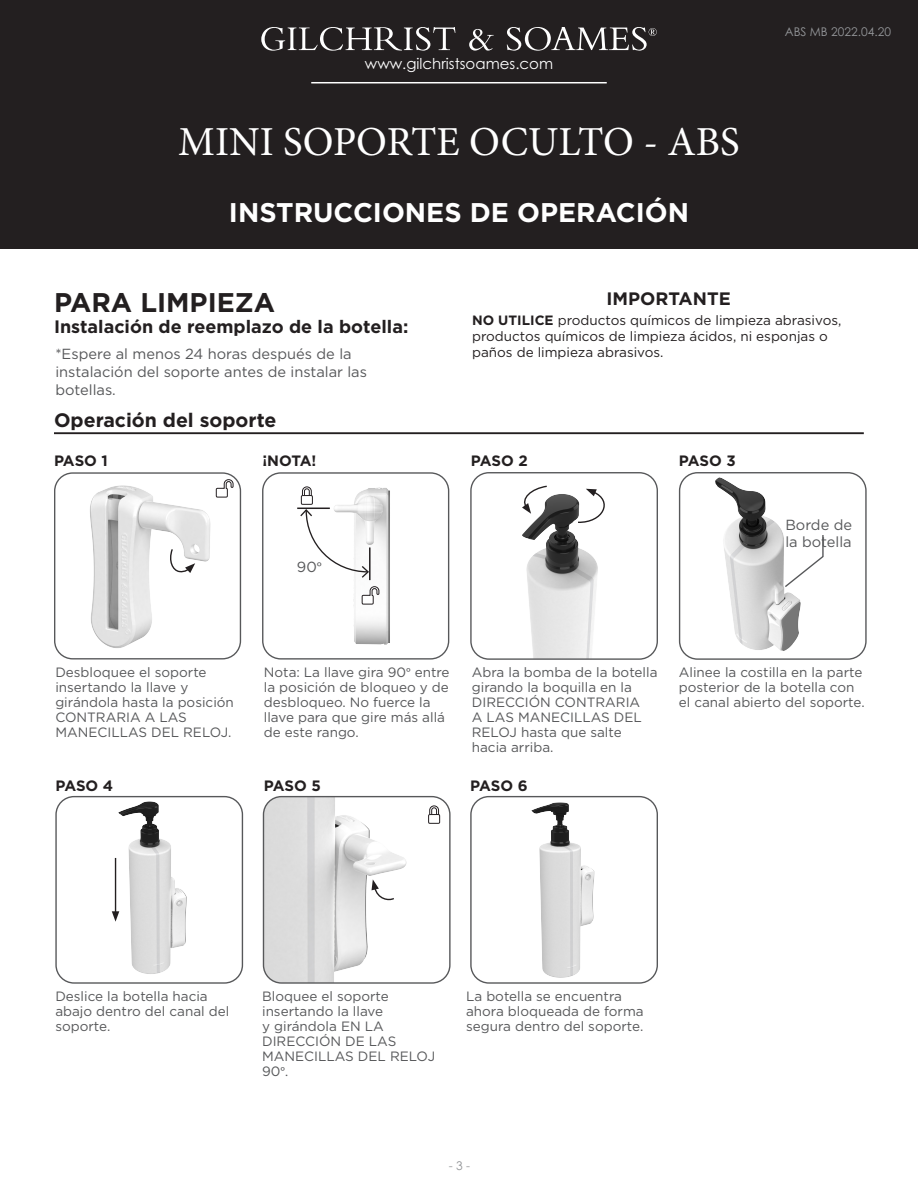
<style>
.page{position:relative;width:918px;height:1188px;background:#fff}
.page>*{position:absolute;margin:0;border:0;box-sizing:border-box;transform-origin:0 0}
.t1{font:41.25px "Minion Pro";color:#fff}
.t2{font:700 27px "Gotham";color:#fff}
.t3{font:700 27px "Gotham";color:#231f20}
.t4{font:700 19.5px "Gotham";color:#231f20}
.t5{font:700 18px "Gotham";color:#231f20}
.t6{font:700 15px "Gotham";letter-spacing:-.01em;color:#231f20}
.t7{font:15px "Century Gothic Pro";color:#fff}
.t8{font:14.7px/17.5px "Gotham";color:#57585a}
.t9{font:13.5px/15px "Gotham";color:#57585a}
.t10{font:13.5px/16.2px "Gotham";color:#231f20}
.t11{font:12px "Century Gothic Pro";color:#939598}
.s1{font-weight:700}
.s2{font-family:"Minion Pro"}
</style>
<div class="page">
<div style="left:0;top:0;width:918px;height:248px;background:#231f20"></div>
<svg style="left:261px;top:27px;width:194px;height:24px"></svg>
<svg style="left:469px;top:29px;width:25px;height:22px"></svg>
<svg style="left:507px;top:27px;width:150px;height:24px"></svg>
<hr style="left:311px;top:82px;width:296px;height:1px;background:#fff">
<hr style="left:54px;top:432px;width:810px;height:2px;background:#231f20">
<img style="left:472px;top:797px;width:185px;height:185px">
<div style="left:470px;top:796px;width:188px;height:188px;border:1px solid #57585a;border-radius:18px"></div>
<img style="left:57px;top:797px;width:185px;height:185px">
<div style="left:55px;top:796px;width:188px;height:188px;border:1px solid #57585a;border-radius:18px"></div>
<hr style="left:115px;top:858px;width:1px;height:56px;background:#231f20">
<svg style="left:112px;top:911px;width:7px;height:11px"></svg>
<img style="left:680px;top:473px;width:185px;height:185px">
<div style="left:679px;top:472px;width:188px;height:188px;border:1px solid #57585a;border-radius:18px"></div>
<svg style="left:783px;top:534px;width:41px;height:55px"></svg>
<img style="left:472px;top:473px;width:185px;height:185px">
<div style="left:470px;top:472px;width:188px;height:188px;border:1px solid #57585a;border-radius:18px"></div>
<svg style="left:520px;top:485px;width:28px;height:29px"></svg>
<svg style="left:577px;top:489px;width:37px;height:35px"></svg>
<img style="left:264px;top:474px;width:185px;height:184px">
<div style="left:262px;top:472px;width:187px;height:188px;border:1px solid #57585a;border-radius:18px"></div>
<hr style="left:297px;top:508px;width:33px;height:1px;background:#231f20">
<hr style="left:369px;top:547px;width:2px;height:33px;background:#231f20">
<svg style="left:299px;top:508px;width:71px;height:71px"></svg>
<svg style="left:362px;top:586px;width:18px;height:19px"></svg>
<svg style="left:302px;top:486px;width:10px;height:9px"></svg>
<div style="left:301px;top:496px;width:11px;height:8px;background:#fff"></div>
<div style="left:301px;top:495px;width:12px;height:10px;border:1px solid #241f21"></div>
<img style="left:55px;top:474px;width:185px;height:185px">
<div style="left:54px;top:472px;width:187px;height:187px;border:1px solid #57585a;border-radius:18px"></div>
<svg style="left:168px;top:548px;width:27px;height:26px"></svg>
<svg style="left:216px;top:479px;width:18px;height:19px"></svg>
<img style="left:263px;top:797px;width:186px;height:185px">
<div style="left:263px;top:796px;width:188px;height:188px;border:1px solid #57585a;border-radius:18px"></div>
<svg style="left:372px;top:879px;width:24px;height:22px"></svg>
<svg style="left:429px;top:805px;width:10px;height:9px"></svg>
<div style="left:429px;top:815px;width:11px;height:8px;background:#fff"></div>
<div style="left:428px;top:814px;width:12px;height:10px;border:1px solid #241f21"></div>
<p class="t7" style="left:365px;top:54px;width:190px">www.gilchristsoames.com</p>
<h1 class="t1" style="left:178px;top:114px;width:563px">MINI SOPORTE OCULTO - ABS</h1>
<h2 class="t2" style="left:229px;top:195px;width:462px">INSTRUCCIONES DE OPERACIÓN</h2>
<p class="t11" style="left:785px;top:24px;width:108px">ABS MB 2022.04.20</p>
<p class="t3" style="left:54px;top:285px;width:223px">PARA LIMPIEZA</p>
<p class="t5" style="left:54px;top:315px;width:356px">Instalación de reemplazo de la botella:</p>
<p class="t5" style="left:607px;top:287px;width:126px">IMPORTANTE</p>
<p class="t10" style="left:472px;top:311px;width:371px"><span class="s1">NO UTILICE</span> productos químicos de limpieza abrasivos, productos químicos de limpieza ácidos, ni esponjas o</p>
<p class="t8" style="left:55px;top:345px;width:298px">*Espere al menos 24 horas después de la</p>
<p class="t10" style="left:472px;top:344px;width:193px">paños de limpieza abrasivos.</p>
<p class="t8" style="left:55px;top:363px;width:313px">instalación del soporte antes de instalar las botellas.</p>
<p class="t4" style="left:54px;top:407px;width:224px">Operación del soporte</p>
<p class="t6" style="left:54px;top:451px;width:55px">PASO 1</p>
<p class="t6" style="left:262px;top:451px;width:56px">¡NOTA!</p>
<p class="t6" style="left:471px;top:451px;width:58px">PASO 2</p>
<p class="t6" style="left:679px;top:451px;width:58px">PASO 3</p>
<p class="t8" style="left:297px;top:558px;width:26px">90<span class="s2">°</span></p>
<p class="t8" style="left:785px;top:516px;width:68px">Borde de la botella</p>
<p class="t9" style="left:55px;top:664px;width:180px">Desbloquee el soporte insertando la llave y girándola hasta la posición<br>CONTRARIA A LAS<br>MANECILLAS DEL RELOJ.</p>
<p class="t9" style="left:264px;top:664px;width:187px">Nota: La llave gira 90<span class="s2">°</span> entre la posición de bloqueo y de desbloqueo. No fuerce la llave para que gire más allá de este rango.</p>
<p class="t9" style="left:472px;top:664px;width:187px">Abra la bomba de la botella girando la boquilla en la<br>DIRECCIÓN CONTRARIA<br>A LAS MANECILLAS DEL<br>RELOJ hasta que salte hacia arriba.</p>
<p class="t9" style="left:679px;top:664px;width:187px">Alinee la costilla en la parte posterior de la botella con el canal abierto del soporte.</p>
<p class="t6" style="left:55px;top:776px;width:59px">PASO 4</p>
<p class="t6" style="left:470px;top:776px;width:59px">PASO 6</p>
<p class="t6" style="left:264px;top:776px;width:58px">PASO 5</p>
<p class="t9" style="left:55px;top:989px;width:175px">Deslice la botella hacia abajo dentro del canal del soporte.</p>
<p class="t9" style="left:262px;top:989px;width:175px">Bloquee el soporte insertando la llave<br>y girándola EN LA<br>DIRECCIÓN DE LAS<br>MANECILLAS DEL RELOJ<br>90<span class="s2">°.</span></p>
<p class="t9" style="left:466px;top:989px;width:179px">La botella se encuentra ahora bloqueada de forma segura dentro del soporte.</p>
<p class="t11" style="left:449px;top:1158px;width:23px">- 3 -</p>
</div>
